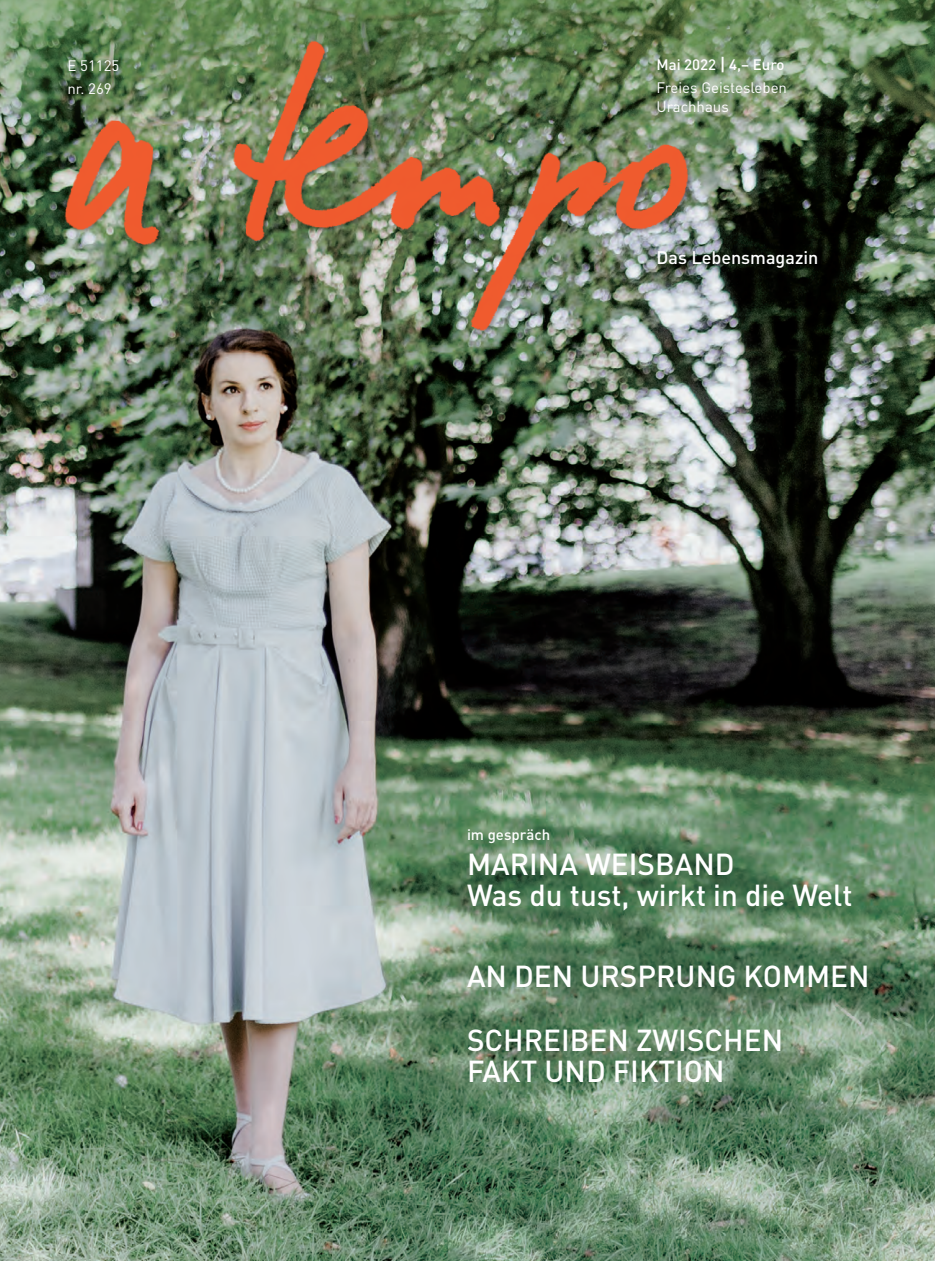
<style>
.page{position:relative;width:935px;height:1261px;background:#fff}
.page>*{position:absolute;margin:0;border:0;box-sizing:border-box;transform-origin:0 0}
.t1{font:500 30px/31.5px "DIN";color:#fff}
.t2{font:500 18px "DIN";color:#fff}
.t3{font:15px/22.5px "DIN";color:#fff}
.t4{font:500 15px "DIN";color:#fff}
.s1{font-weight:500}
.s2{font-weight:500;font-size:18px}
</style>
<div class="page">
<img style="left:0;top:261px;width:935px;height:1000px">
<img style="left:0;top:0;width:935px;height:261px">
<img style="left:59px;top:26px;width:649px;height:317px">
<p class="t3" style="left:67px;top:54px;width:53px">E 51125 nr. 269</p>
<p class="t3" style="left:656px;top:54px;width:132px"><span class="s1">Mai 2022</span> <span class="s2">|</span> <span class="s1">4,– Euro<br></span>Freies Geistesleben</p>
<p class="t3" style="left:656px;top:96px;width:74px">Urachhaus</p>
<p class="t2" style="left:656px;top:246px;width:163px">Das Lebensmagazin</p>
<p class="t4" style="left:467px;top:825px;width:85px">im gespräch</p>
<p class="t1" style="left:467px;top:847px;width:387px">MARINA WEISBAND<br>Was du tust, wirkt in die Welt</p>
<p class="t1" style="left:467px;top:944px;width:404px;line-height:63px">AN DEN URSPRUNG KOMMEN<br>SCHREIBEN ZWISCHEN</p>
<p class="t1" style="left:467px;top:1054px;width:259px">FAKT UND FIKTION</p>
</div>
